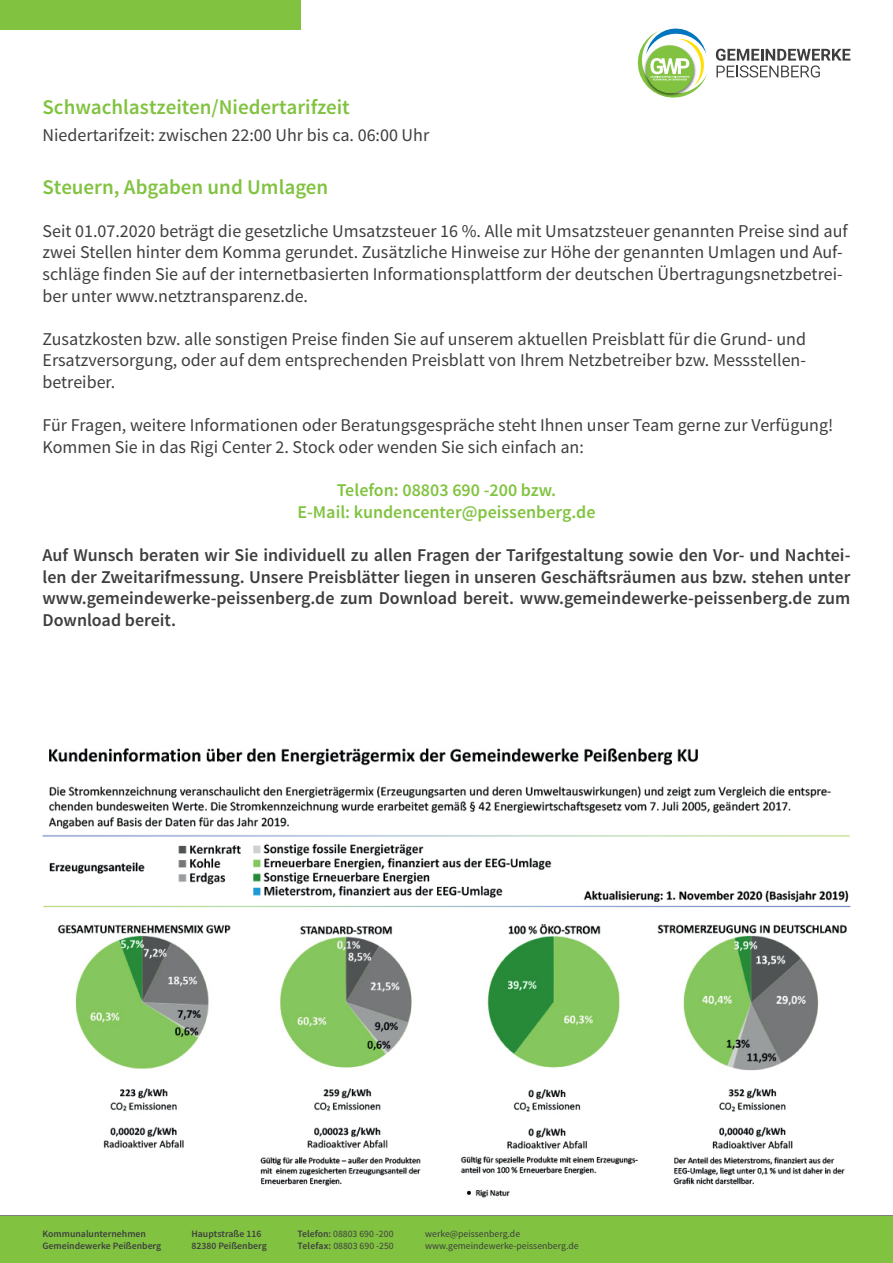
<style>
.page{position:relative;width:893px;height:1263px;background:#fff}
.page>*{position:absolute;margin:0;border:0;box-sizing:border-box;transform-origin:0 0}
.t1{font:600 21px "Source Sans Pro";color:#81c340}
.t2{font:18px/21.6px "Source Sans Pro";color:#3e3e3f}
.t3{font:600 18px/21.6px "Source Sans Pro";color:#3e3e3f;text-align:justify}
.t4{font:600 18px/21.6px "Source Sans Pro";color:#81c340;text-align:center}
.t5{font:9.75px/11.7px "Source Sans Pro";color:#3e3e3f}
.t6{font:600 9.75px/11.7px "Source Sans Pro";color:#3e3e3f}
.s1{font-weight:600}
</style>
<div class="page">
<hr style="left:0;top:1215px;width:893px;height:1px;background:#3e3e3f">
<svg style="left:716px;top:49px;width:134px;height:29px"></svg>
<svg style="left:638px;top:29px;width:69px;height:69px"></svg>
<div style="left:0;top:0;width:301px;height:30px;background:#81c340"></div>
<div style="left:0;top:1216px;width:893px;height:47px;background:#81c340"></div>
<img style="left:43px;top:748px;width:807px;height:449px">
<p class="t1" style="left:43px;top:93px;width:309px">Schwachlastzeiten/Niedertarifzeit</p>
<p class="t2" style="left:43px;top:124px;width:388px">Niedertarifzeit: zwischen 22:00 Uhr bis ca. 06:00 Uhr</p>
<p class="t1" style="left:43px;top:173px;width:287px">Steuern, Abgaben und Umlagen</p>
<p class="t2" style="left:43px;top:220px;width:807px">Seit 01.07.2020 beträgt die gesetzliche Umsatzsteuer 16 %. Alle mit Umsatzsteuer genannten Preise sind auf zwei Stellen hinter dem Komma gerundet. Zusätzliche Hinweise zur Höhe der genannten Umlagen und Auf&shy;schläge finden Sie auf der internetbasierten Informationsplattform der deutschen Übertragungsnetzbetrei&shy;ber unter www.netztransparenz.de.</p>
<p class="t2" style="left:43px;top:328px;width:765px;text-align:justify">Zusatzkosten bzw. alle sonstigen Preise finden Sie auf unserem aktuellen Preisblatt für die Grund- und Ersatzversorgung, oder auf dem entsprechenden Preisblatt von Ihrem Netzbetreiber bzw. Messstellen&shy;betreiber.</p>
<p class="t2" style="left:43px;top:415px;width:792px">Für Fragen, weitere Informationen oder Beratungsgespräche steht Ihnen unser Team gerne zur Verfügung!<br>Kommen Sie in das Rigi Center 2. Stock oder wenden Sie sich einfach an:</p>
<p class="t4" style="left:297px;top:480px;width:300px">Telefon: 08803 690 -200 bzw.<br>E-Mail: kundencenter@peissenberg.de</p>
<p class="t3" style="left:43px;top:545px;width:809px">Auf Wunsch beraten wir Sie individuell zu allen Fragen der Tarifgestaltung sowie den Vor- und Nachtei&shy;len der Zweitarifmessung. Unsere Preisblätter liegen in unseren Geschäftsräumen aus bzw. stehen unter www.gemeindewerke-peissenberg.de zum Download bereit. www.gemeindewerke-peissenberg.de zum Download bereit.</p>
<p class="t6" style="left:43px;top:1228px;width:120px">Kommunalunternehmen<br>Gemeindewerke Peißenberg</p>
<p class="t6" style="left:191px;top:1228px;width:77px">Hauptstraße 116<br>82380 Peißenberg</p>
<p class="t5" style="left:298px;top:1228px;width:98px"><span class="s1">Telefon:</span> 08803 690 -200<br><span class="s1">Telefax:</span> 08803 690 -250</p>
<p class="t5" style="left:425px;top:1228px;width:155px">werke@peissenberg.de www.gemeindewerke-peissenberg.de</p>
</div>
